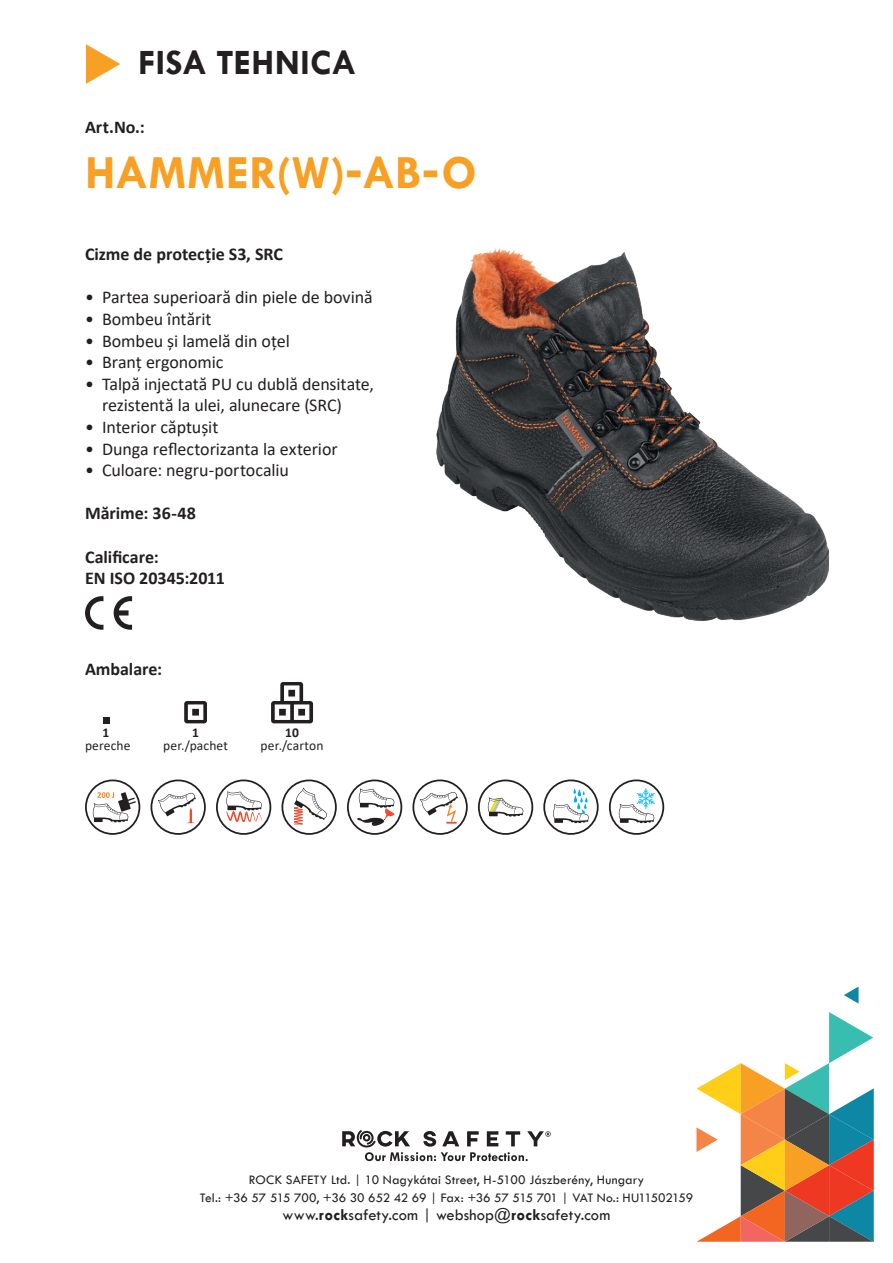
<style>
.page{position:relative;width:893px;height:1263px;background:#fff}
.page>*{position:absolute;margin:0;border:0;box-sizing:border-box;transform-origin:0 0}
.t1{font:700 48px "Tw Cen";letter-spacing:.01em;color:#f8a024}
.t2{font:700 36px "Tw Cen";letter-spacing:.015em;color:#231f20}
.t3{font:18px/21.6px "Calibri";letter-spacing:-.005em;color:#231f20}
.t4{font:700 18px/21.6px "Calibri";color:#231f20}
.t5{font:16.5px "Tw Cen";color:#231f20}
.t6{font:13.5px/18px "Tw Cen";color:#231f20;text-align:center}
.t7{font:13.5px "Calibri";letter-spacing:.01em;color:#231f20}
.t8{font:700 13.5px "Calibri";color:#231f20}
.s1{font-weight:700}
</style>
<div class="page">
<svg style="left:844px;top:987px;width:14px;height:16px"></svg>
<svg style="left:696px;top:1012px;width:177px;height:230px"></svg>
<svg style="left:342px;top:1130px;width:209px;height:31px"></svg>
<svg style="left:86px;top:44px;width:34px;height:40px"></svg>
<img style="left:437px;top:248px;width:391px;height:372px">
<svg style="left:85px;top:596px;width:47px;height:34px"></svg>
<svg style="left:103px;top:717px;width:6px;height:6px"></svg>
<svg style="left:184px;top:701px;width:23px;height:22px"></svg>
<svg style="left:271px;top:682px;width:42px;height:41px"></svg>
<svg style="left:281px;top:779px;width:56px;height:56px"></svg>
<svg style="left:347px;top:779px;width:55px;height:56px"></svg>
<svg style="left:412px;top:779px;width:56px;height:56px"></svg>
<svg style="left:151px;top:779px;width:55px;height:56px"></svg>
<svg style="left:85px;top:779px;width:55px;height:56px"></svg>
<svg style="left:216px;top:779px;width:55px;height:56px"></svg>
<svg style="left:478px;top:779px;width:55px;height:56px"></svg>
<svg style="left:609px;top:779px;width:55px;height:56px"></svg>
<svg style="left:543px;top:779px;width:56px;height:56px"></svg>
<h2 class="t2" style="left:138px;top:41px;width:220px">FISA TEHNICA</h2>
<p class="t4" style="left:85px;top:116px;width:61px">Art.No.:</p>
<h1 class="t1" style="left:85px;top:144px;width:394px">HAMMER(W)-AB-O</h1>
<p class="t4" style="left:85px;top:243px;width:199px">Cizme de protecție S3, SRC</p>
<p class="t3" style="left:85px;top:286px;width:289px">• Partea superioară din piele de bovină</p>
<p class="t3" style="left:85px;top:308px;width:128px">• Bombeu întărit</p>
<p class="t3" style="left:85px;top:329px;width:206px">• Bombeu și lamelă din oțel</p>
<p class="t3" style="left:85px;top:351px;width:140px">• Branț ergonomic</p>
<p class="t3" style="left:102px;top:372px;width:273px;text-indent:-17px">• Talpă injectată PU cu dublă densitate, rezistentă la ulei, alunecare (SRC)</p>
<p class="t3" style="left:85px;top:416px;width:135px">• Interior căptușit</p>
<p class="t3" style="left:85px;top:437px;width:254px">• Dunga reflectorizanta la exterior</p>
<p class="t3" style="left:85px;top:459px;width:205px">• Culoare: negru-portocaliu</p>
<p class="t4" style="left:85px;top:502px;width:112px">Mărime: 36-48</p>
<p class="t4" style="left:85px;top:546px;width:141px">Calificare:<br>EN ISO 20345:2011</p>
<p class="t4" style="left:85px;top:657px;width:79px">Ambalare:</p>
<p class="t8" style="left:103px;top:723px;width:8px">1</p>
<p class="t8" style="left:192px;top:723px;width:8px">1</p>
<p class="t8" style="left:285px;top:723px;width:15px">10</p>
<p class="t7" style="left:85px;top:736px;width:47px">pereche</p>
<p class="t7" style="left:163px;top:736px;width:66px">per./pachet</p>
<p class="t7" style="left:261px;top:736px;width:64px">per./carton</p>
<p class="t6" style="left:200px;top:1171px;width:495px">ROCK SAFETY Ltd. | 10 Nagykátai Street, H-5100 Jászberény, Hungary<br>Tel.: +36 57 515 700, +36 30 652 42 69 | Fax: +36 57 515 701 | VAT No.: HU11502159</p>
<p class="t5" style="left:283px;top:1205px;width:329px">www.<span class="s1">rock</span>safety.com | webshop@<span class="s1">rock</span>safety.com</p>
</div>
